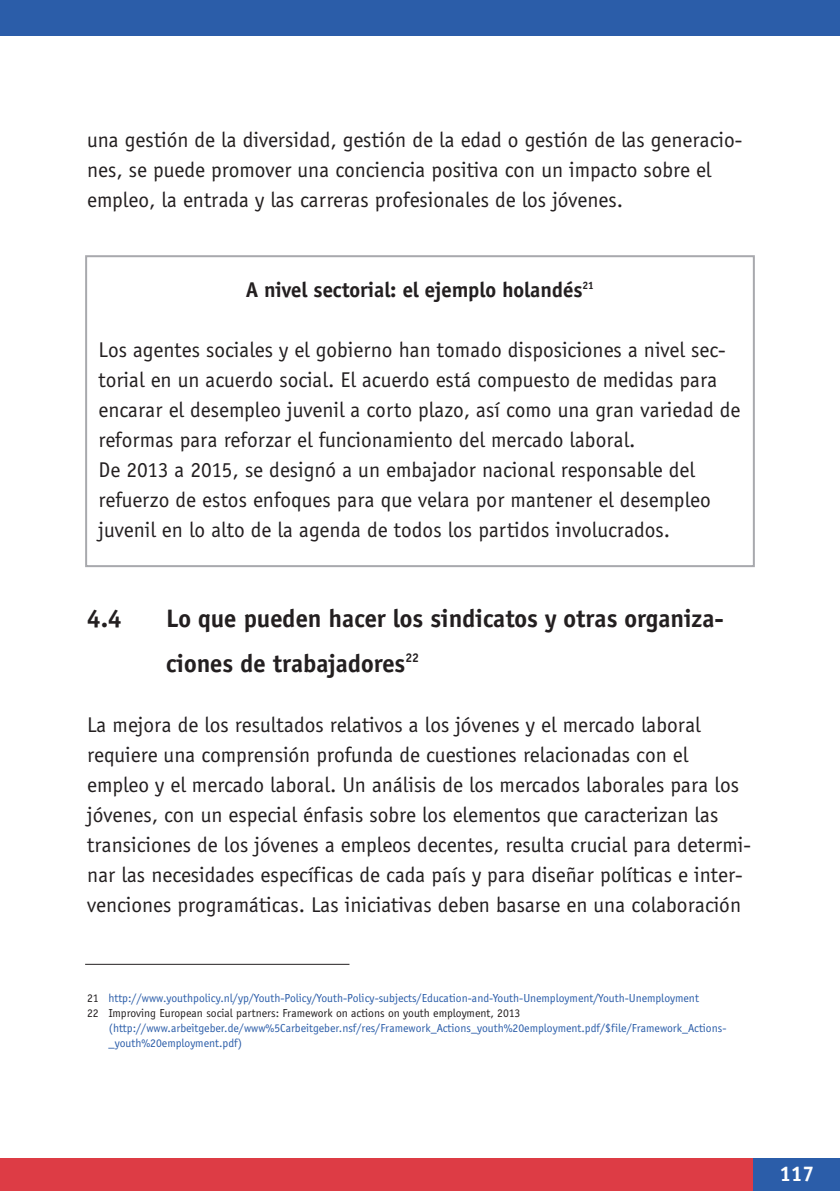
<style>
.page{position:relative;width:840px;height:1191px;background:#fff}
.page>*{position:absolute;margin:0;border:0;box-sizing:border-box;transform-origin:0 0}
.t1{font:700 26px/45px "Officina Sans";color:#231f20}
.t2{font:22px/30px "Officina Sans";color:#231f20}
.t3{font:700 22px "Officina Sans";color:#231f20}
.t4{font:700 22px "Officina Sans";color:#fff}
.t5{font:12px/15px "Officina Sans";color:#2b5da9}
.s1{color:#231f20}
</style>
<div class="page">
<div style="left:0;top:1158px;width:763px;height:33px;background:#dd3c45"></div>
<div style="left:0;top:0;width:839px;height:36px;background:#2b5da9"></div>
<div style="left:85px;top:255px;width:669px;height:312px;border:2px solid #a8a9ad"></div>
<hr style="left:85px;top:963px;width:264px;height:1px;background:#231f20">
<div style="left:752px;top:1158px;width:87px;height:33px;background:#2b5da9"></div>
<p class="t2" style="left:87px;top:124px;width:656px">una gestión de la diversidad, gestión de la edad o gestión de las generacio&shy;nes, se puede promover una conciencia positiva con un impacto sobre el empleo, la entrada y las carreras profesionales de los jóvenes.</p>
<p class="t3" style="left:246px;top:276px;width:349px">A nivel sectorial: el ejemplo holandés<sup>21</sup></p>
<p class="t2" style="left:98px;top:334px;width:643px">Los agentes sociales y el gobierno han tomado disposiciones a nivel sec&shy;torial en un acuerdo social. El acuerdo está compuesto de medidas para encarar el desempleo juvenil a corto plazo, así como una gran variedad de reformas para reforzar el funcionamiento del mercado laboral.<br>De 2013 a 2015, se designó a un embajador nacional responsable del refuerzo de estos enfoques para que velara por mantener el desempleo juvenil en lo alto de la agenda de todos los partidos involucrados.</p>
<p class="t1" style="left:87px;top:595px;width:36px">4.4</p>
<p class="t1" style="left:166px;top:595px;width:559px">Lo que pueden hacer los sindicatos y otras organiza&shy;ciones de trabajadores<sup>22</sup></p>
<p class="t2" style="left:87px;top:709px;width:665px">La mejora de los resultados relativos a los jóvenes y el mercado laboral requiere una comprensión profunda de cuestiones relacionadas con el empleo y el mercado laboral. Un análisis de los mercados laborales para los jóvenes, con un especial énfasis sobre los elementos que caracterizan las transiciones de los jóvenes a empleos decentes, resulta crucial para determi&shy;nar las necesidades específicas de cada país y para diseñar políticas e inter&shy;venciones programáticas. Las iniciativas deben basarse en una colaboración</p>
<p class="t5" style="left:87px;top:990px;width:613px"><span class="s1">21</span> http://www.youthpolicy.nl/yp/Youth-Policy/Youth-Policy-subjects/Education-and-Youth-Unemployment/Youth-Unemployment<br><span class="s1">22 Improving European social partners: Framework on actions on youth employment, 2013</span></p>
<p class="t5" style="left:109px;top:1020px;width:619px">(http://www.arbeitgeber.de/www%5Carbeitgeber.nsf/res/Framework_Actions_youth%20employment.pdf/$file/Framework_Actions-_youth%20employment.pdf)</p>
<p class="t4" style="left:779px;top:1160px;width:36px">117</p>
</div>
